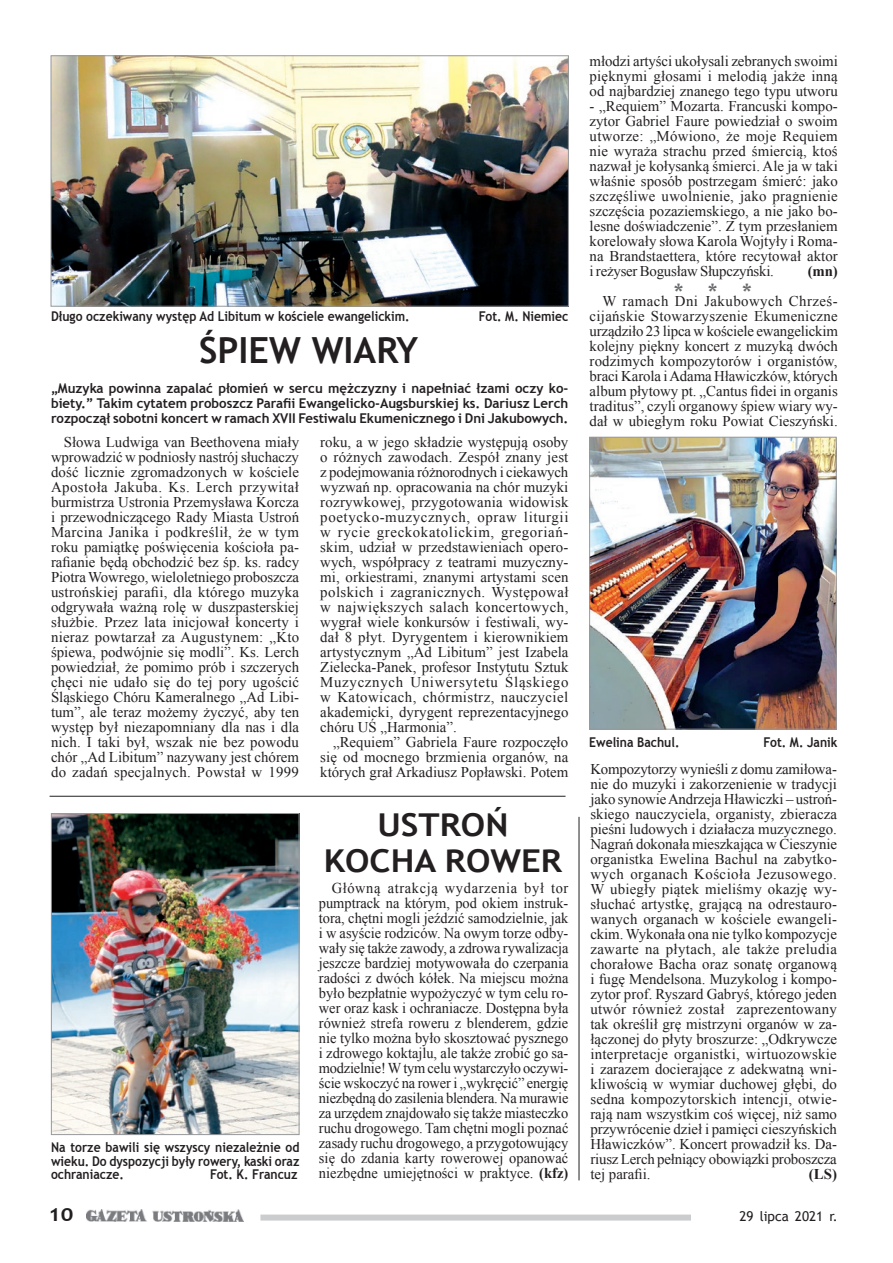
<style>
.page{position:relative;width:893px;height:1263px;background:#fff}
.page>*{position:absolute;margin:0;border:0;box-sizing:border-box;transform-origin:0 0}
.t1{font:700 36px "Trebuchet MS";color:#231f20}
.t2{font:700 31.5px/36px "Trebuchet MS";color:#231f20;text-align:center;scale:1.1 1}
.t3{font:27px "Trebuchet MS";color:#6c6d70}
.t4{font:700 18px "Trebuchet MS";color:#231f20;scale:1.2 1}
.t5{font:15px/15px "Times New Roman";letter-spacing:.005em;color:#231f20;text-align:justify;scale:.96 1}
.t6{font:14.85px/15px "Times New Roman";color:#231f20;text-align:justify}
.t7{font:700 14.85px "Times New Roman";color:#231f20}
.t8{font:700 13.5px/15px "Trebuchet MS";color:#231f20;text-align:justify}
.t9{font:700 13.5px/13.5px "Trebuchet MS";color:#231f20;text-align:justify;scale:.9 1}
.t10{font:13.5px "Trebuchet MS";color:#231f20}
.s1{font-weight:700}
</style>
<div class="page">
<img style="left:86px;top:1209px;width:158px;height:13px">
<div style="left:260px;top:1214px;width:431px;height:6px;background:#cbccce"></div>
<hr style="left:50px;top:796px;width:515px;height:1px;background:#231f20">
<img style="left:53px;top:815px;width:244px;height:318px">
<div style="left:51px;top:813px;width:248px;height:322px;border:1px solid #97999c"></div>
<img style="left:591px;top:439px;width:244px;height:288px">
<div style="left:589px;top:437px;width:248px;height:292px;border:1px solid #97999c"></div>
<hr style="left:579px;top:817px;width:1px;height:363px;background:#231f20">
<img style="left:53px;top:57px;width:514px;height:248px">
<div style="left:51px;top:55px;width:518px;height:252px;border:1px solid #97999c"></div>
<p class="t9" style="left:51px;top:310px;width:400px">Długo oczekiwany występ Ad Libitum w kościele ewangelickim.</p>
<p class="t9" style="left:479px;top:310px;width:101px">Fot. M. Niemiec</p>
<h1 class="t1" style="left:199px;top:328px;width:221px">ŚPIEW WIARY</h1>
<p class="t8" style="left:51px;top:381px;width:519px">„Muzyka powinna zapalać płomień w sercu mężczyzny i napełniać łzami oczy ko&shy;biety.” Takim cytatem proboszcz Parafii Ewangelicko-Augsburskiej ks. Dariusz Lerch rozpoczął sobotni koncert w ramach XVII Festiwalu Ekumenicznego i Dni Jakubowych.</p>
<p class="t6" style="left:51px;top:434px;width:250px;text-indent:13px">Słowa Ludwiga van Beethovena miały wprowadzić w podniosły nastrój słuchaczy dość licznie zgromadzonych w kościele Apostoła Jakuba. Ks. Lerch przywitał burmistrza Ustronia Przemysława Korcza i przewodniczącego Rady Miasta Ustroń Marcina Janika i podkreślił, że w tym roku pamiątkę poświęcenia kościoła pa&shy;rafianie będą obchodzić bez śp. ks. radcy Piotra Wowrego, wieloletniego proboszcza ustrońskiej parafii, dla którego muzyka odgrywała ważną rolę w duszpasterskiej służbie. Przez lata inicjował koncerty i nieraz powtarzał za Augustynem: „Kto śpiewa, podwójnie się modli”. Ks. Lerch powiedział, że pomimo prób i szczerych chęci nie udało się do tej pory ugościć Śląskiego Chóru Kameralnego „Ad Libi&shy;tum”, ale teraz możemy życzyć, aby ten występ był niezapomniany dla nas i dla nich. I taki był, wszak nie bez powodu chór „Ad Libitum” nazywany jest chórem do zadań specjalnych. Powstał w 1999</p>
<p class="t6" style="left:320px;top:434px;width:250px">roku, a w jego składzie występują osoby o różnych zawodach. Zespół znany jest z podejmowania różnorodnych i ciekawych wyzwań np. opracowania na chór muzyki rozrywkowej, przygotowania widowisk poetycko-muzycznych, opraw liturgii w rycie greckokatolickim, gregoriań&shy;skim, udział w przedstawieniach opero&shy;wych, współpracy z teatrami muzyczny&shy;mi, orkiestrami, znanymi artystami scen polskich i zagranicznych. Występował w największych salach koncertowych, wygrał wiele konkursów i festiwali, wy&shy;dał 8 płyt. Dyrygentem i kierownikiem artystycznym „Ad Libitum” jest Izabela Zielecka-Panek, profesor Instytutu Sztuk Muzycznych Uniwersytetu Śląskiego w Katowicach, chórmistrz, nauczyciel akademicki, dyrygent reprezentacyjnego chóru UŚ „Harmonia”.</p>
<p class="t6" style="left:320px;top:734px;width:250px;text-indent:13px">„Requiem” Gabriela Faure rozpoczęło się od mocnego brzmienia organów, na których grał Arkadiusz Popławski. Potem</p>
<p class="t9" style="left:51px;top:1141px;width:278px">Na torze bawili się wszyscy niezależnie od wieku. Do dyspozycji były rowery, kaski oraz ochraniacze.</p>
<p class="t9" style="left:210px;top:1168px;width:98px">Fot. K. Francuz</p>
<h2 class="t2" style="left:324px;top:807px;width:218px">USTROŃ<br>KOCHA ROWER</h2>
<p class="t5" style="left:319px;top:880px;width:261px;text-indent:13px">Główną atrakcją wydarzenia był tor pumptrack na którym, pod okiem instruk&shy;tora, chętni mogli jeździć samodzielnie, jak i w asyście rodziców. Na owym torze odby&shy;wały się także zawody, a zdrowa rywalizacja jeszcze bardziej motywowała do czerpania radości z dwóch kółek. Na miejscu można było bezpłatnie wypożyczyć w tym celu ro&shy;wer oraz kask i ochraniacze. Dostępna była również strefa roweru z blenderem, gdzie nie tylko można było skosztować pysznego i zdrowego koktajlu, ale także zrobić go sa&shy;modzielnie! W tym celu wystarczyło oczywi&shy;ście wskoczyć na rower i „wykręcić” energię niezbędną do zasilenia blendera. Na murawie za urzędem znajdowało się także miasteczko ruchu drogowego. Tam chętni mogli poznać zasady ruchu drogowego, a przygotowujący się do zdania karty rowerowej opanować niezbędne umiejętności w praktyce. <span class="s1">(kfz)</span></p>
<p class="t6" style="left:590px;top:53px;width:250px">młodzi artyści ukołysali zebranych swoimi pięknymi głosami i melodią jakże inną od najbardziej znanego tego typu utworu</p>
<p class="t6" style="left:590px;top:98px;width:250px">- „Requiem” Mozarta. Francuski kompo&shy;zytor Gabriel Faure powiedział o swoim utworze: „Mówiono, że moje Requiem nie wyraża strachu przed śmiercią, ktoś nazwał je kołysanką śmierci. Ale ja w taki właśnie sposób postrzegam śmierć: jako szczęśliwe uwolnienie, jako pragnienie szczęścia pozaziemskiego, a nie jako bo&shy;lesne doświadczenie”. Z tym przesłaniem korelowały słowa Karola Wojtyły i Roma&shy;na Brandstaettera, które recytował aktor i reżyser Bogusław Słupczyński.</p>
<p class="t7" style="left:808px;top:260px;width:31px">(mn)</p>
<p class="t6" style="left:590px;top:293px;width:250px;text-indent:13px">W ramach Dni Jakubowych Chrześ&shy;cijańskie Stowarzyszenie Ekumeniczne urządziło 23 lipca w kościele ewangelickim kolejny piękny koncert z muzyką dwóch rodzimych kompozytorów i organistów, braci Karola i Adama Hławiczków, których album płytowy pt. „Cantus fidei in organis traditus”, czyli organowy śpiew wiary wy&shy;dał w ubiegłym roku Powiat Cieszyński.</p>
<h3 class="t3" style="left:674px;top:277px;width:80px">* * *</h3>
<p class="t9" style="left:589px;top:735px;width:102px">Ewelina Bachul.</p>
<p class="t9" style="left:764px;top:735px;width:84px">Fot. M. Janik</p>
<p class="t6" style="left:590px;top:761px;width:248px">Kompozytorzy wynieśli z domu zamiłowa&shy;nie do muzyki i zakorzenienie w tradycji jako synowie Andrzeja Hławiczki – ustroń&shy;skiego nauczyciela, organisty, zbieracza pieśni ludowych i działacza muzycznego.<br>Nagrań dokonała mieszkająca w Cieszynie organistka Ewelina Bachul na zabytko&shy;wych organach Kościoła Jezusowego.<br>W ubiegły piątek mieliśmy okazję wy&shy;słuchać artystkę, grającą na odrestauro&shy;wanych organach w kościele ewangeli&shy;ckim. Wykonała ona nie tylko kompozycje zawarte na płytach, ale także preludia chorałowe Bacha oraz sonatę organową i fugę Mendelsona. Muzykolog i kompo&shy;zytor prof. Ryszard Gabryś, którego jeden utwór również został zaprezentowany tak określił grę mistrzyni organów w za&shy;łączonej do płyty broszurze: „Odkrywcze interpretacje organistki, wirtuozowskie i zarazem docierające z adekwatną wni&shy;kliwością w wymiar duchowej głębi, do sedna kompozytorskich intencji, otwie&shy;rają nam wszystkim coś więcej, niż samo przywrócenie dzieł i pamięci cieszyńskich Hławiczków”. Koncert prowadził ks. Da&shy;riusz Lerch pełniący obowiązki proboszcza tej parafii.</p>
<p class="t7" style="left:809px;top:1164px;width:30px">(LS)</p>
<p class="t4" style="left:48px;top:1203px;width:23px">10</p>
<p class="t10" style="left:739px;top:1208px;width:100px">29 lipca 2021 r.</p>
</div>
